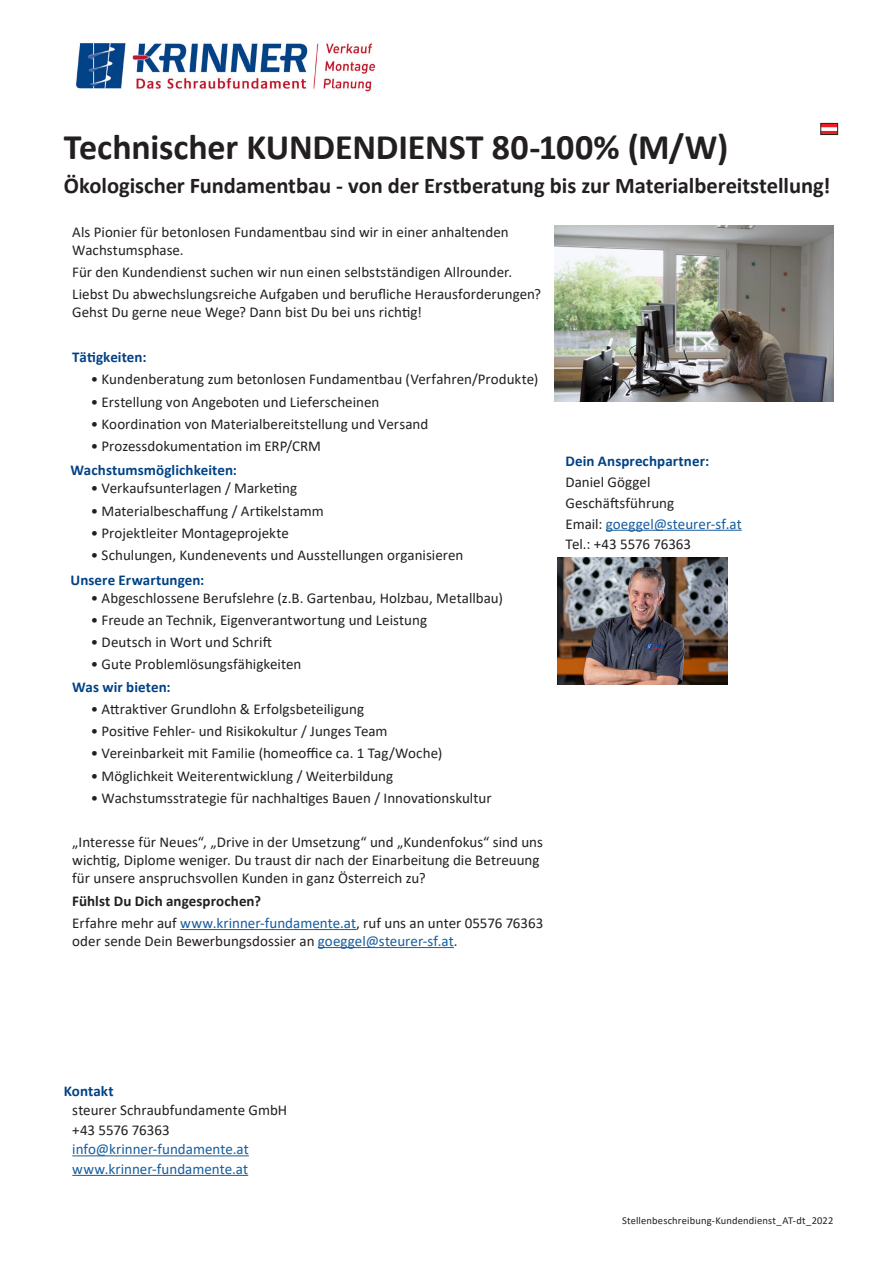
<style>
.page{position:relative;width:893px;height:1263px;background:#fff}
.page>*{position:absolute;margin:0;border:0;box-sizing:border-box;transform-origin:0 0}
.Haupttitel{font:700 36px "Calibri";letter-spacing:-.005em;color:#231f20}
.Sekundärtitel{font:700 22.5px "Calibri";letter-spacing:-.005em;color:#231f20}
.Fliesstext{font:15px/18px "Calibri";color:#231f20}
.Fliesstext-2{font:15px/19.5px "Calibri";color:#175d9e}
.Untertitel{font:700 15px "Calibri";letter-spacing:.005em;color:#014286}
.Fliesstext-3{font:700 15px "Calibri";letter-spacing:.005em;color:#014286}
.Fliesstext-4{font:700 15px "Calibri";letter-spacing:.005em;color:#231f20}
.Dokumentname{font:10.5px "Calibri";letter-spacing:.015em;color:#231f20}
.s1{color:#175d9e}
.s2{color:#231f20}
</style>
<div class="page">
<hr style="left:180px;top:929px;width:176px;height:1px;background:#175d9e">
<hr style="left:318px;top:947px;width:136px;height:1px;background:#175d9e">
<hr style="left:606px;top:530px;width:136px;height:1px;background:#175d9e">
<img style="left:557px;top:557px;width:170px;height:128px">
<img style="left:555px;top:226px;width:278px;height:176px">
<img style="left:76px;top:43px;width:300px;height:49px">
<hr style="left:72px;top:1155px;width:177px;height:1px;background:#175d9e">
<hr style="left:72px;top:1175px;width:176px;height:1px;background:#175d9e">
<hr style="left:821px;top:131px;width:17px;height:4px;background:#ee1d23">
<hr style="left:821px;top:123px;width:17px;height:4px;background:#ee1d23">
<div style="left:821px;top:123px;width:17px;height:12px;border:1px solid #231f20"></div>
<p class="Haupttitel" style="left:64px;top:122px;width:666px">Technischer KUNDENDIENST 80-100% (M/W)</p>
<p class="Sekundärtitel" style="left:64px;top:169px;width:768px">Ökologischer Fundamentbau - von der Erstberatung bis zur Materialbereitstellung!</p>
<p class="Fliesstext" style="left:72px;top:223px;width:438px">Als Pionier für betonlosen Fundamentbau sind wir in einer anhaltenden<br>Wachstumsphase.</p>
<p class="Fliesstext" style="left:72px;top:263px;width:442px">Für den Kundendienst suchen wir nun einen selbstständigen Allrounder.</p>
<p class="Fliesstext" style="left:72px;top:285px;width:470px">Liebst Du abwechslungsreiche Aufgaben und berufliche Herausforderungen?<br>Gehst Du gerne neue Wege? Dann bist Du bei uns richtig!</p>
<p class="Fliesstext-3" style="left:72px;top:346px;width:76px">Tätigkeiten:</p>
<p class="Fliesstext" style="left:91px;top:370px;width:449px">• Kundenberatung zum betonlosen Fundamentbau (Verfahren/Produkte)</p>
<p class="Fliesstext" style="left:91px;top:392px;width:290px">• Erstellung von Angeboten und Lieferscheinen</p>
<p class="Fliesstext" style="left:91px;top:414px;width:339px">• Koordination von Materialbereitstellung und Versand</p>
<p class="Fliesstext" style="left:91px;top:437px;width:232px">• Prozessdokumentation im ERP/CRM</p>
<p class="Untertitel" style="left:71px;top:460px;width:168px">Wachstumsmöglichkeiten:</p>
<p class="Fliesstext" style="left:91px;top:479px;width:208px">• Verkaufsunterlagen / Marketing</p>
<p class="Fliesstext" style="left:91px;top:501px;width:235px">• Materialbeschaffung / Artikelstamm</p>
<p class="Fliesstext" style="left:91px;top:523px;width:200px">• Projektleiter Montageprojekte</p>
<p class="Fliesstext" style="left:91px;top:546px;width:374px">• Schulungen, Kundenevents und Ausstellungen organisieren</p>
<p class="Untertitel" style="left:71px;top:569px;width:135px">Unsere Erwartungen:</p>
<p class="Fliesstext" style="left:91px;top:588px;width:414px">• Abgeschlossene Berufslehre (z.B. Gartenbau, Holzbau, Metallbau)</p>
<p class="Fliesstext" style="left:91px;top:610px;width:338px">• Freude an Technik, Eigenverantwortung und Leistung</p>
<p class="Fliesstext" style="left:91px;top:633px;width:183px">• Deutsch in Wort und Schrift</p>
<p class="Fliesstext" style="left:91px;top:655px;width:212px">• Gute Problemlösungsfähigkeiten</p>
<p class="Fliesstext-3" style="left:72px;top:676px;width:100px">Was wir bieten:</p>
<p class="Fliesstext" style="left:91px;top:699px;width:275px">• Attraktiver Grundlohn &amp; Erfolgsbeteiligung</p>
<p class="Fliesstext" style="left:91px;top:722px;width:298px">• Positive Fehler- und Risikokultur / Junges Team</p>
<p class="Fliesstext" style="left:91px;top:744px;width:353px">• Vereinbarkeit mit Familie (homeoffice ca. 1 Tag/Woche)</p>
<p class="Fliesstext" style="left:91px;top:766px;width:304px">• Möglichkeit Weiterentwicklung / Weiterbildung</p>
<p class="Fliesstext" style="left:91px;top:788px;width:402px">• Wachstumsstrategie für nachhaltiges Bauen / Innovationskultur</p>
<p class="Fliesstext" style="left:72px;top:833px;width:472px">„Interesse für Neues“, „Drive in der Umsetzung“ und „Kundenfokus“ sind uns wichtig, Diplome weniger. Du traust dir nach der Einarbeitung die Betreuung für unsere anspruchsvollen Kunden in ganz Österreich zu?</p>
<p class="Fliesstext-4" style="left:72px;top:890px;width:190px">Fühlst Du Dich angesprochen?</p>
<p class="Fliesstext" style="left:72px;top:913px;width:473px">Erfahre mehr auf <span class="s1">www.krinner-fundamente.at</span>, ruf uns an unter 05576 76363 oder sende Dein Bewerbungsdossier an <span class="s1">goeggel@steurer-sf.at</span>.</p>
<p class="Fliesstext-3" style="left:566px;top:451px;width:145px">Dein Ansprechpartner:</p>
<p class="Fliesstext" style="left:566px;top:473px;width:86px">Daniel Göggel</p>
<p class="Fliesstext" style="left:566px;top:493px;width:110px">Geschäftsführung</p>
<p class="Fliesstext-2" style="left:566px;top:513px;width:178px"><span class="s2">Email:</span> goeggel@steurer-sf.at</p>
<p class="Fliesstext" style="left:566px;top:535px;width:127px">Tel.: +43 5576 76363</p>
<p class="Untertitel" style="left:64px;top:1080px;width:51px">Kontakt</p>
<p class="Fliesstext-2" style="left:72px;top:1100px;width:217px"><span class="s2">steurer Schraubfundamente GmbH +43 5576 76363 </span>info@krinner-fundamente.at www.krinner-fundamente.at</p>
<p class="Dokumentname" style="left:622px;top:1213px;width:213px">Stellenbeschreibung-Kundendienst_AT-dt_2022</p>
</div>
